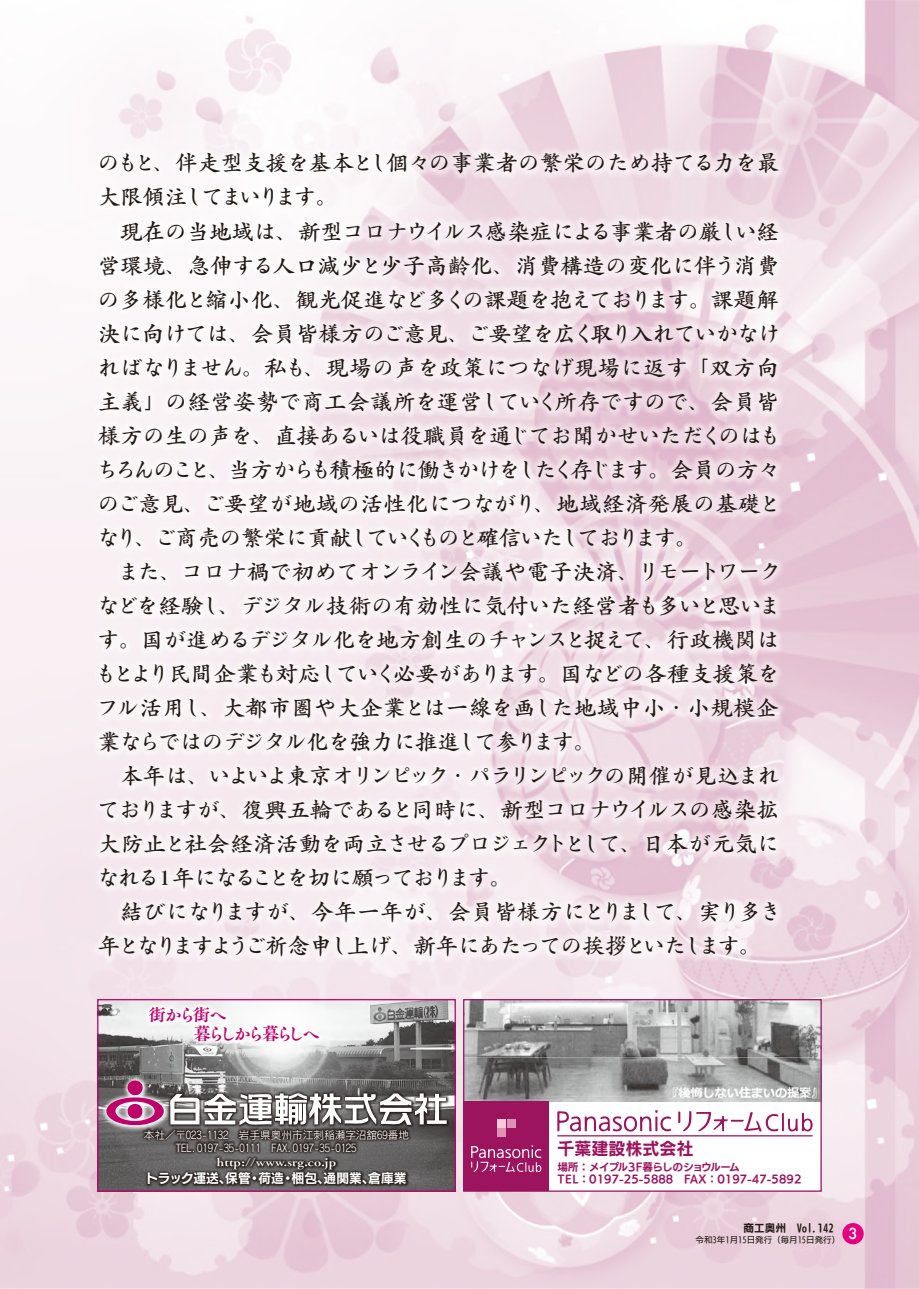
<style>
.page{position:relative;width:919px;height:1289px;background:#fff}
.page>*{position:absolute;margin:0;border:0;box-sizing:border-box;transform-origin:0 0}
.t1{font:22.35px/34px "Greco Std DB";letter-spacing:-.03em;color:#221815}
.t2{font:16.95px/19.2px "Tsuku A Old Min Pr 6 E";letter-spacing:-.17em;color:#be006a}
.t3{font:16.95px "UD Kakugo Small Pr 6 B";color:#9c145e}
.t4{font:500 14.85px "Futura";color:#fff}
.t5{font:12.75px "New Rodin Pro B";color:#fff}
.t6{font:10.65px/12.8px "Rodin NTLG Pro M";color:#fff}
.t7{font:10.65px/12.8px "UD Kakugo Small Pr 6 B";color:#9c145e}
.t8{font:10.65px "Tsuku A Old Min Pr 6 B";letter-spacing:.01em;color:#fff;scale:1.2 1}
.t9{font:10.65px "UD Kakugo Small Pr 6 B";color:#221815}
.t10{font:8.55px "UD Kakugo Small Pr 6 M";color:#221815}
</style>
<div class="page">
<img style="left:0;top:0;width:918px;height:1288px">
<div style="left:463px;top:999px;width:358px;height:192px;background:#fff"></div>
<img style="left:35px;top:90px;width:806px;height:1010px">
<img style="left:377px;top:1001px;width:77px;height:37px">
<img style="left:77px;top:1024px;width:14px;height:157px">
<img style="left:91px;top:978px;width:286px;height:95px">
<img style="left:88px;top:1073px;width:377px;height:135px">
<img style="left:91px;top:1116px;width:371px;height:96px">
<img style="left:115px;top:1038px;width:348px;height:142px">
<img style="left:77px;top:1186px;width:84px;height:26px">
<img style="left:161px;top:1101px;width:231px;height:111px">
<div style="left:97px;top:999px;width:359px;height:192px;border:1px solid #be006a"></div>
<svg style="left:170px;top:1092px;width:276px;height:33px"></svg>
<svg style="left:106px;top:1080px;width:58px;height:46px;background:#ab628a"></svg>
<img style="left:465px;top:1001px;width:354px;height:100px">
<div style="left:463px;top:1101px;width:85px;height:90px;background:#9c145e"></div>
<div style="left:497px;top:1118px;width:8px;height:9px;background:#f7c9dd"></div>
<div style="left:507px;top:1118px;width:8px;height:9px;background:#de91b3"></div>
<div style="left:497px;top:1128px;width:8px;height:8px;background:#de91b3"></div>
<svg style="left:471px;top:1145px;width:70px;height:27px"></svg>
<svg style="left:678px;top:1111px;width:134px;height:21px"></svg>
<svg style="left:557px;top:1110px;width:114px;height:21px"></svg>
<hr style="left:557px;top:1135px;width:255px;height:1px;background:#9c145e">
<div style="left:463px;top:999px;width:358px;height:192px;border:1px solid #9c145e"></div>
<div style="left:842px;top:1222px;width:21px;height:22px;background:#e4007f;border-radius:50%"></div>
<p class="t1" style="left:95px;top:144px;width:688px">のもと、伴走型支援を基本とし個々の事業者の繁栄のため持てる力を最大限傾注してまいります。<br>　現在の当地域は、新型コロナウイルス感染症による事業者の厳しい経営環境、急伸する人口減少と少子高齢化、消費構造の変化に伴う消費の多様化と縮小化、観光促進など多くの課題を抱えております。課題解決に向けては、会員皆様方のご意見、ご要望を広く取り入れていかなければなりません。私も、現場の声を政策につなげ現場に返す「双方向主義」の経営姿勢で商工会議所を運営していく所存ですので、会員皆様方の生の声を、直接あるいは役職員を通じてお聞かせいただくのはもちろんのこと、当方からも積極的に働きかけをしたく存じます。会員の方々のご意見、ご要望が地域の活性化につながり、地域経済発展の基礎となり、ご商売の繁栄に貢献していくものと確信いたしております。<br>　また、コロナ禍で初めてオンライン会議や電子決済、リモートワークなどを経験し、デジタル技術の有効性に気付いた経営者も多いと思います。国が進めるデジタル化を地方創生のチャンスと捉えて、行政機関はもとより民間企業も対応していく必要があります。国などの各種支援策をフル活用し、大都市圏や大企業とは一線を画した地域中小・小規模企業ならではのデジタル化を強力に推進して参ります。<br>　本年は、いよいよ東京オリンピック・パラリンピックの開催が見込まれておりますが、復興五輪であると同時に、新型コロナウイルスの感染拡大防止と社会経済活動を両立させるプロジェクトとして、日本が元気になれる１年になることを切に願っております。<br>　結びになりますが、今年一年が、会員皆様方にとりまして、実り多き年となりますようご祈念申し上げ、新年にあたっての挨拶といたします。</p>
<p class="t2" style="left:194px;top:1005px;width:127px;text-indent:-45px">街から街へ<br>暮らしから暮らしへ</p>
<p class="t6" style="left:144px;top:1127px;width:267px">本社／〒023-1132　岩手県奥州市江刺稲瀬字沼舘69番地　　　TEL.0197-35-0111　FAX.0197-35-0125</p>
<p class="t5" style="left:145px;top:1167px;width:262px">トラック運送、保管・荷造・梱包、通関業、倉庫業</p>
<p class="t8" style="left:217px;top:1152px;width:101px">http://www.srg.co.jp</p>
<p class="t3" style="left:557px;top:1139px;width:138px">千葉建設株式会社</p>
<p class="t7" style="left:557px;top:1160px;width:246px">場所：メイプル3F暮らしのショウルーム<br>TEL：0197-25-5888　FAX：0197-47-5892</p>
<p class="t9" style="left:743px;top:1222px;width:92px">商工奥州　Vol.142</p>
<p class="t10" style="left:695px;top:1235px;width:146px">令和3年1月15日発行（毎月15日発行）</p>
<p class="t4" style="left:848px;top:1223px;width:11px">3</p>
</div>
